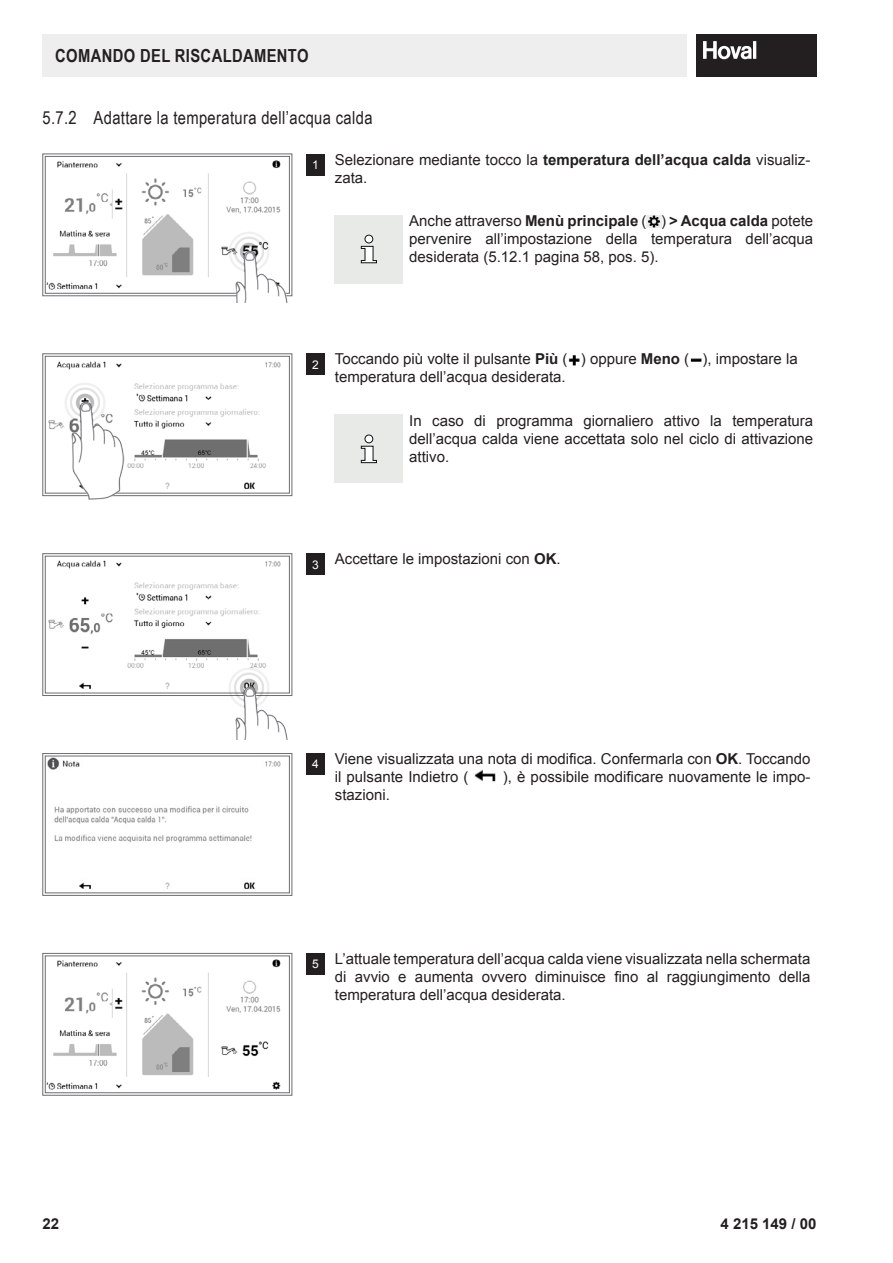
<style>
.page{position:relative;width:893px;height:1263px;background:#fff}
.page>*{position:absolute;margin:0;border:0;box-sizing:border-box;transform-origin:0 0}
.t1{font:18px "Arial Narrow";letter-spacing:.02em;color:#231f20}
.t2{font:700 18px "Arial Narrow";letter-spacing:.02em;color:#231f20}
.t3{font:15px/18px "Arial";color:#231f20}
.t4{font:700 15px "Arial";color:#231f20}
.s1{font-weight:700}
</style>
<div class="page">
<div style="left:43px;top:34px;width:644px;height:43px;background:#eee"></div>
<div style="left:696px;top:34px;width:120px;height:43px;background:#231f20"></div>
<svg style="left:703px;top:41px;width:53px;height:18px"></svg>
<svg style="left:42px;top:153px;width:250px;height:143px"></svg>
<div style="left:45px;top:156px;width:245px;height:137px;border:1px solid #6c6d70"></div>
<img style="left:228px;top:226px;width:60px;height:77px">
<div style="left:306px;top:154px;width:19px;height:21px;background:#231f20"></div>
<div style="left:335px;top:215px;width:68px;height:68px;background:#e8eae8"></div>
<div style="left:365px;top:235px;width:8px;height:8px;background:#fff;border-radius:50%"></div>
<div style="left:365px;top:235px;width:8px;height:8px;border:1px solid #0f1313;border-radius:50%"></div>
<svg style="left:361px;top:246px;width:16px;height:17px"></svg>
<img style="left:647px;top:215px;width:14px;height:13px">
<svg style="left:42px;top:353px;width:250px;height:143px"></svg>
<div style="left:45px;top:356px;width:245px;height:137px;border:1px solid #6c6d70"></div>
<img style="left:64px;top:378px;width:60px;height:122px">
<div style="left:306px;top:353px;width:19px;height:22px;background:#231f20"></div>
<svg style="left:569px;top:356px;width:10px;height:8px"></svg>
<div style="left:567px;top:354px;width:14px;height:12px;border:1px solid #fff"></div>
<svg style="left:691px;top:358px;width:10px;height:4px"></svg>
<div style="left:335px;top:415px;width:68px;height:68px;background:#e8eae8"></div>
<div style="left:365px;top:435px;width:8px;height:8px;background:#fff;border-radius:50%"></div>
<div style="left:365px;top:435px;width:8px;height:8px;border:1px solid #0f1313;border-radius:50%"></div>
<svg style="left:361px;top:446px;width:16px;height:17px"></svg>
<svg style="left:42px;top:553px;width:250px;height:143px"></svg>
<div style="left:45px;top:556px;width:245px;height:137px;border:1px solid #6c6d70"></div>
<img style="left:227px;top:663px;width:61px;height:76px">
<div style="left:306px;top:553px;width:19px;height:22px;background:#231f20"></div>
<svg style="left:42px;top:753px;width:250px;height:143px"></svg>
<div style="left:45px;top:756px;width:245px;height:137px;border:1px solid #6c6d70"></div>
<div style="left:306px;top:753px;width:19px;height:22px;background:#231f20"></div>
<img style="left:474px;top:770px;width:22px;height:12px">
<svg style="left:42px;top:953px;width:250px;height:143px"></svg>
<div style="left:45px;top:956px;width:245px;height:137px;border:1px solid #6c6d70"></div>
<div style="left:306px;top:953px;width:19px;height:22px;background:#231f20"></div>
<p class="t2" style="left:55px;top:42px;width:255px">COMANDO DEL RISCALDAMENTO</p>
<p class="t1" style="left:43px;top:104px;width:332px">5.7.2 Adattare la temperatura dell’acqua calda</p>
<p class="t3" style="left:335px;top:150px;width:477px;text-indent:-23px"><sub>1</sub> Selezionare mediante tocco la <span class="s1">temperatura dell’acqua calda</span> visualiz&shy;zata.</p>
<p class="t3" style="left:409px;top:212px;width:405px;text-align:justify">Anche attraverso <span class="s1">Menù principale</span> ( ) <span class="s1">&gt; Acqua calda</span> potete pervenire all’impostazione della temperatura dell’acqua desiderata (5.12.1 pagina 58, pos. 5).</p>
<p class="t3" style="left:335px;top:350px;width:464px;text-indent:-23px"><sub>2</sub> Toccando più volte il pulsante <span class="s1">Più</span> ( ) oppure <span class="s1">Meno</span> ( ), impostare la temperatura dell’acqua desiderata.</p>
<p class="t3" style="left:409px;top:412px;width:405px;text-align:justify">In caso di programma giornaliero attivo la temperatura dell’acqua calda viene accettata solo nel ciclo di attivazione attivo.</p>
<p class="t3" style="left:312px;top:550px;width:250px"><sub>3</sub> Accettare le impostazioni con <span class="s1">OK</span>.</p>
<p class="t3" style="left:335px;top:750px;width:477px;text-indent:-23px"><sub>4</sub> Viene visualizzata una nota di modifica. Confermarla con <span class="s1">OK</span>. Toccando il pulsante Indietro (</p>
<p class="t3" style="left:503px;top:768px;width:309px">), è possibile modificare nuovamente le impo-</p>
<p class="t3" style="left:335px;top:786px;width:57px">stazioni.</p>
<p class="t3" style="left:335px;top:950px;width:477px;text-align:justify;text-indent:-23px"><sub>5</sub> L’attuale temperatura dell’acqua calda viene visualizzata nella schermata di avvio e aumenta ovvero diminuisce fino al raggiungimento della temperatura dell’acqua desiderata.</p>
<p class="t4" style="left:43px;top:1214px;width:18px">22</p>
<p class="t4" style="left:720px;top:1214px;width:97px">4 215 149 / 00</p>
</div>
